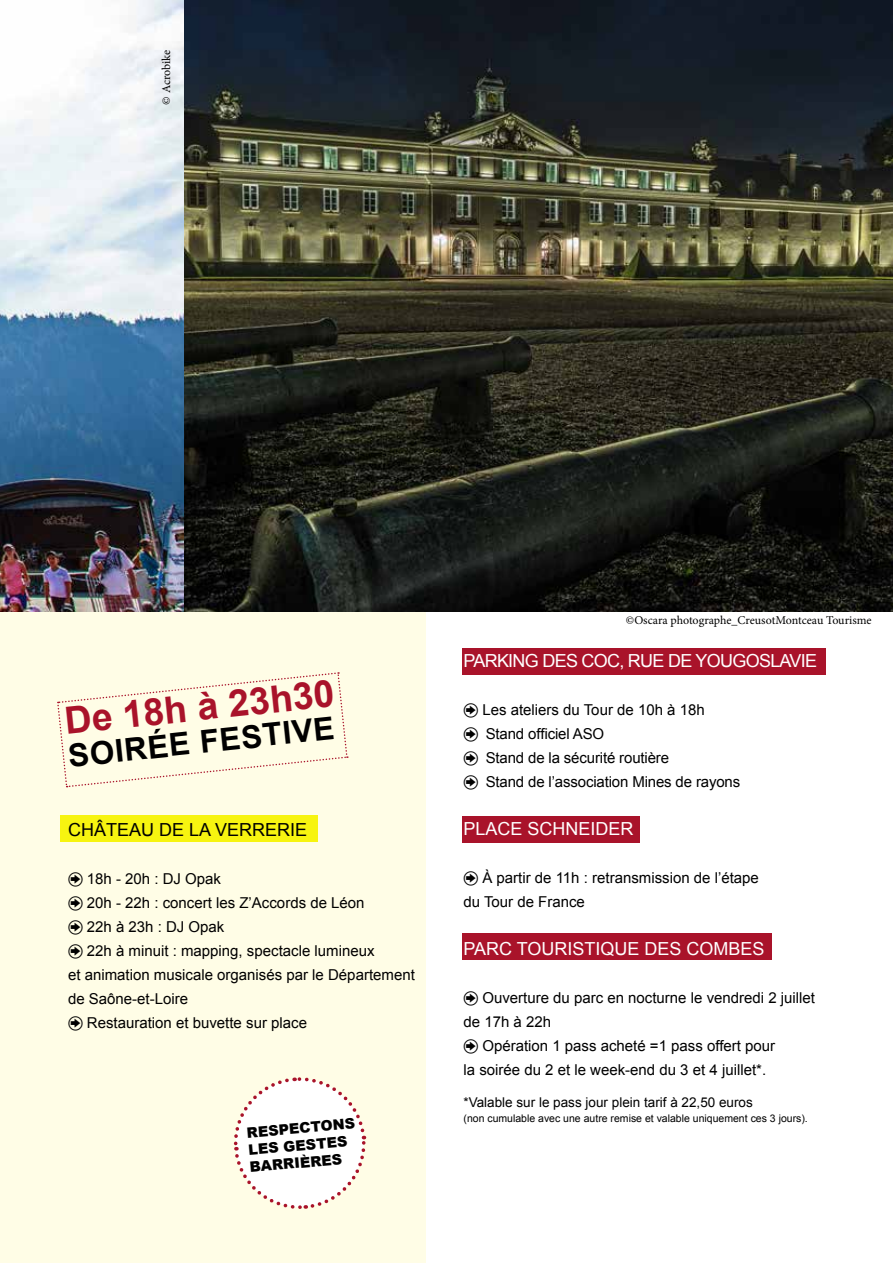
<style>
.page{position:relative;width:893px;height:1263px;background:#fff}
.page>*{position:absolute;margin:0;border:0;box-sizing:border-box;transform-origin:0 0}
.t1{font:700 37.5px "Arial";color:#a9132a}
.t2{font:700 31.5px "Arial";color:#000}
.t3{font:18px "Arial";color:#fff}
.t4{font:18px "Arial";letter-spacing:-.04em;color:#fff}
.t5{font:18px "Arial";color:#000}
.t6{font:15px/24px "Arial";color:#000}
.t7{font:900 14.4px/17.2px "Arial";color:#000}
.t8{font:13.5px "Arial";color:#000}
.t9{font:12px "Minion Pro";letter-spacing:-.005em;color:#000}
.t10{font:10.5px "Arial";color:#000}
</style>
<div class="page">
<div style="left:462px;top:816px;width:178px;height:27px;background:#a9132a"></div>
<div style="left:462px;top:933px;width:310px;height:27px;background:#a9132a"></div>
<img style="left:0;top:0;width:184px;height:611px">
<div style="left:462px;top:648px;width:364px;height:27px;background:#a9132a"></div>
<img style="left:184px;top:0;width:709px;height:611px">
<div style="left:0;top:612px;width:425px;height:651px;background:#fffde6"></div>
<div style="left:60px;top:815px;width:257px;height:27px;background:#f7f410"></div>
<svg style="left:233px;top:1077px;width:134px;height:132px"></svg>
<svg style="left:57px;top:672px;width:291px;height:116px"></svg>
<p class="t9" style="left:158px;top:105px;width:56px;rotate:-90deg">© Acrobike</p>
<h1 class="t1" style="left:62px;top:696px;width:272px;rotate:-6deg">De 18h à 23h30</h1>
<h2 class="t2" style="left:66px;top:735px;width:269px;rotate:-6deg">SOIRÉE FESTIVE</h2>
<p class="t5" style="left:68px;top:818px;width:241px">CHÂTEAU DE LA VERRERIE</p>
<p class="t6" style="left:87px;top:867px;width:136px">18h - 20h : DJ Opak</p>
<p class="t6" style="left:87px;top:891px;width:279px">20h - 22h : concert les Z’Accords de Léon</p>
<p class="t6" style="left:87px;top:915px;width:139px">22h à 23h : DJ Opak</p>
<p class="t6" style="left:87px;top:939px;width:289px">22h à minuit : mapping, spectacle lumineux</p>
<p class="t6" style="left:68px;top:963px;width:348px">et animation musicale organisés par le Département</p>
<p class="t6" style="left:68px;top:987px;width:122px">de Saône-et-Loire</p>
<p class="t6" style="left:87px;top:1011px;width:222px">Restauration et buvette sur place</p>
<p class="t7" style="left:246px;top:1123px;width:110px;rotate:-5deg">RESPECTONS<br>LES GESTES<br>BARRIÈRES</p>
<p class="t9" style="left:626px;top:612px;width:247px">©Oscara photographe_CreusotMontceau Tourisme</p>
<p class="t4" style="left:463px;top:648px;width:355px">PARKING DES COC, RUE DE YOUGOSLAVIE</p>
<p class="t6" style="left:482px;top:697px;width:259px">Les ateliers du Tour de 10h à 18h<br>Stand officiel ASO<br>Stand de la sécurité routière<br>Stand de l’association Mines de rayons</p>
<p class="t3" style="left:463px;top:816px;width:172px">PLACE SCHNEIDER</p>
<p class="t6" style="left:463px;top:865px;width:297px;text-indent:19px">À partir de 11h : retransmission de l’étape du Tour de France</p>
<p class="t3" style="left:463px;top:936px;width:303px">PARC TOURISTIQUE DES COMBES</p>
<p class="t6" style="left:482px;top:985px;width:334px">Ouverture du parc en nocturne le vendredi 2 juillet</p>
<p class="t6" style="left:463px;top:1009px;width:89px">de 17h à 22h</p>
<p class="t6" style="left:482px;top:1033px;width:294px">Opération 1 pass acheté =1 pass offert pour</p>
<p class="t6" style="left:463px;top:1057px;width:304px">la soirée du 2 et le week-end du 3 et 4 juillet*.</p>
<p class="t8" style="left:463px;top:1093px;width:291px">*Valable sur le pass jour plein tarif à 22,50 euros</p>
<p class="t10" style="left:463px;top:1111px;width:346px">(non cumulable avec une autre remise et valable uniquement ces 3 jours).</p>
</div>
